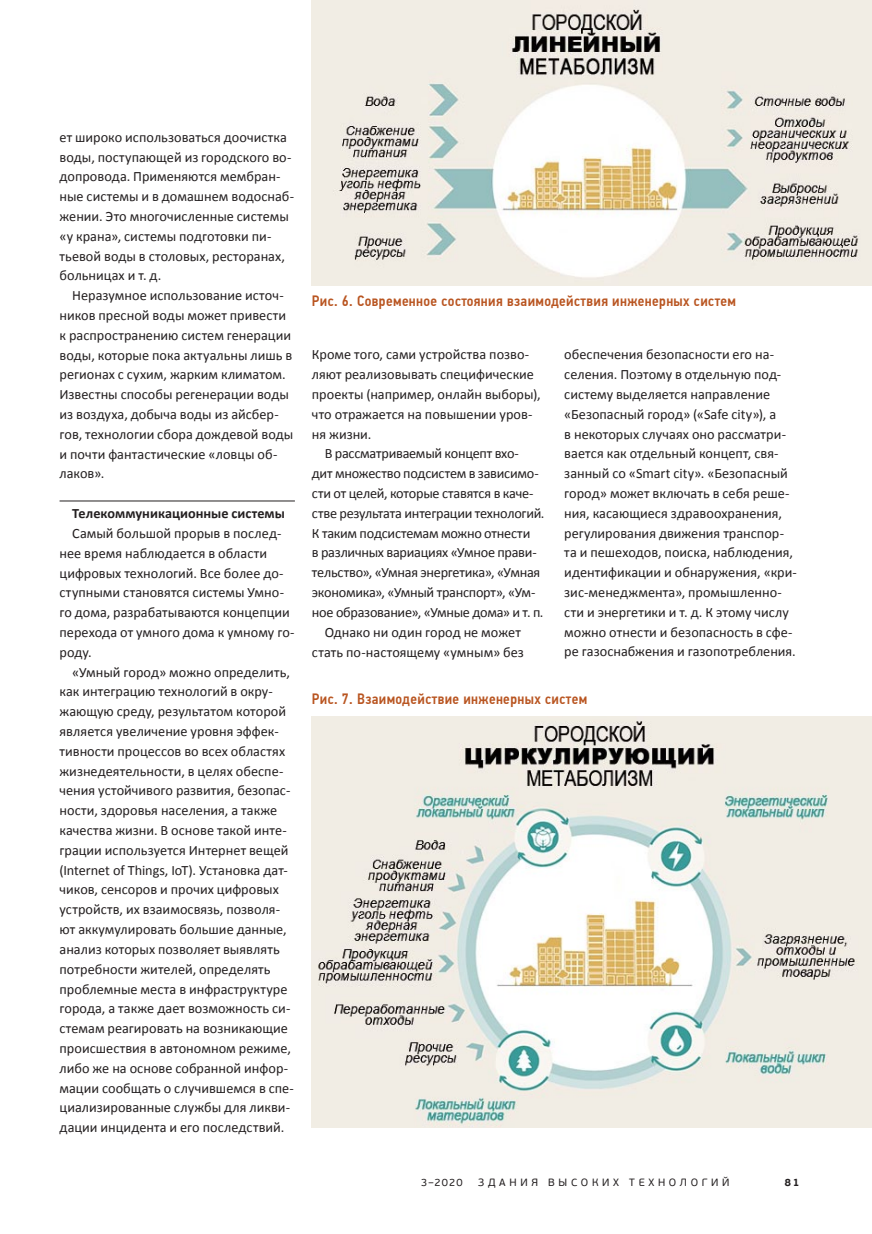
<style>
.page{position:relative;width:872px;height:1234px;background:#fff}
.page>*{position:absolute;margin:0;border:0;box-sizing:border-box;transform-origin:0 0}
.t1{font:500 15px "PF Din Text Cond Pro";letter-spacing:.025em;color:#b95521}
.t2{font:14.25px/19.8px "Calibri";color:#231f20}
.t3{font:14.25px "Calibri";letter-spacing:-.02em;color:#231f20}
.t4{font:700 14.25px "Calibri";color:#231f20}
.t5{font:10.5px "PF Beau Sans Pro";letter-spacing:.35em;color:#231f20}
.t6{font:700 10.5px "PF Beau Sans Pro";color:#231f20}
</style>
<div class="page">
<hr style="left:60px;top:500px;width:235px;height:1px;background:#231f20">
<img style="left:312px;top:0;width:560px;height:286px">
<img style="left:312px;top:716px;width:560px;height:410px">
<p class="t2" style="left:60px;top:127px;width:236px">ет широко использоваться доочистка воды, поступающей из городского во&shy;допровода. Применяются мембран&shy;ные системы и в домашнем водоснаб&shy;жении. Это многочисленные системы «у крана», системы подготовки пи&shy;тьевой воды в столовых, ресторанах, больницах и т. д.</p>
<p class="t2" style="left:60px;top:285px;width:235px;text-indent:13px">Неразумное использование источ&shy;ников пресной воды может привести к распространению систем генерации воды, которые пока актуальны лишь в регионах с сухим, жарким климатом.<br>Известны способы регенерации воды из воздуха, добыча воды из айсбер&shy;гов, технологии сбора дождевой воды и почти фантастические «ловцы об&shy;лаков».</p>
<p class="t4" style="left:72px;top:504px;width:214px">Телекоммуникационные системы</p>
<p class="t2" style="left:60px;top:523px;width:236px;text-indent:13px">Самый большой прорыв в послед&shy;нее время наблюдается в области цифровых технологий. Все более до&shy;ступными становятся системы Умно&shy;го дома, разрабатываются концепции перехода от умного дома к умному го&shy;роду.</p>
<p class="t2" style="left:60px;top:661px;width:236px;text-indent:13px">«Умный город» можно определить, как интеграцию технологий в окру&shy;жающую среду, результатом которой является увеличение уровня эффек&shy;тивности процессов во всех областях жизнедеятельности, в целях обеспе&shy;чения устойчивого развития, безопас&shy;ности, здоровья населения, а также качества жизни. В основе такой инте&shy;грации используется Интернет вещей (Internet of Things, IoT). Установка дат&shy;чиков, сенсоров и прочих цифровых устройств, их взаимосвязь, позволя&shy;ют аккумулировать большие данные, анализ которых позволяет выявлять потребности жителей, определять проблемные места в инфраструктуре города, а также дает возможность си&shy;стемам реагировать на возникающие происшествия в автономном режиме, либо же на основе собранной инфор&shy;мации сообщать о случившемся в спе&shy;циализированные службы для ликви&shy;дации инцидента и его последствий.</p>
<p class="t1" style="left:312px;top:292px;width:426px">Рис. 6. Современное состояния взаимодействия инженерных систем</p>
<p class="t2" style="left:312px;top:345px;width:219px">Кроме того, сами устройства позво-</p>
<p class="t2" style="left:312px;top:364px;width:224px">ляют реализовывать специфические</p>
<p class="t2" style="left:312px;top:384px;width:230px">проекты (например, онлайн выборы),</p>
<p class="t2" style="left:312px;top:404px;width:222px">что отражается на повышении уров-</p>
<p class="t2" style="left:312px;top:424px;width:61px">ня жизни.</p>
<p class="t3" style="left:325px;top:444px;width:196px">В рассматриваемый концепт вхо-</p>
<p class="t3" style="left:312px;top:464px;width:228px">дит множество подсистем в зависимо-</p>
<p class="t3" style="left:312px;top:484px;width:223px">сти от целей, которые ставятся в каче-</p>
<p class="t3" style="left:312px;top:504px;width:234px">стве результата интеграции технологий.</p>
<p class="t3" style="left:312px;top:524px;width:220px">К таким подсистемам можно отнести</p>
<p class="t3" style="left:312px;top:543px;width:226px">в различных вариациях «Умное прави-</p>
<p class="t3" style="left:312px;top:563px;width:230px">тельство», «Умная энергетика», «Умная</p>
<p class="t3" style="left:312px;top:583px;width:225px">экономика», «Умный транспорт», «Ум-</p>
<p class="t3" style="left:312px;top:603px;width:233px">ное образование», «Умные дома» и т. п.</p>
<p class="t2" style="left:325px;top:622px;width:198px">Однако ни один город не может</p>
<p class="t2" style="left:312px;top:641px;width:214px">стать по-настоящему «умным» без</p>
<p class="t2" style="left:564px;top:344px;width:234px">обеспечения безопасности его на&shy;селения. Поэтому в отдельную под&shy;систему выделяется направление «Безопасный город» («Safe city»), а<br>в некоторых случаях оно рассматри&shy;вается как отдельный концепт, свя&shy;занный со «Smart city». «Безопасный город» может включать в себя реше&shy;ния, касающиеся здравоохранения, регулирования движения транспор&shy;та и пешеходов, поиска, наблюдения, идентификации и обнаружения, «кри&shy;зис-менеджмента», промышленно&shy;сти и энергетики и т. д. К этому числу можно отнести и безопасность в сфе&shy;ре газоснабжения и газопотребления.</p>
<p class="t1" style="left:312px;top:689px;width:277px">Рис. 7. Взаимодействие инженерных систем</p>
<p class="t5" style="left:421px;top:1175px;width:43px">3–2020</p>
<p class="t5" style="left:478px;top:1175px;width:253px">ЗДАНИЯ ВЫСОКИХ ТЕХНОЛОГИЙ</p>
<p class="t6" style="left:784px;top:1175px;width:17px">81</p>
</div>
